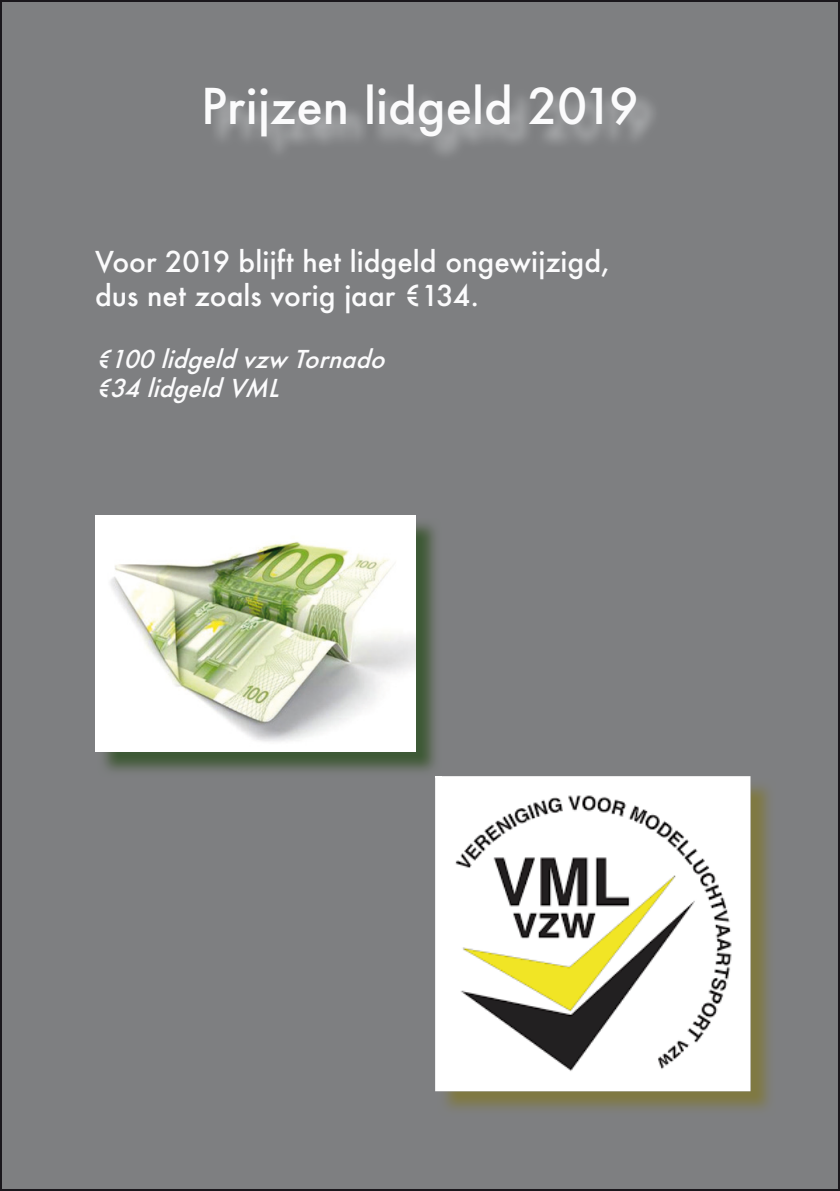
<style>
.page{position:relative;width:840px;height:1191px;background:#fff}
.page>*{position:absolute;margin:0;border:0;box-sizing:border-box;transform-origin:0 0}
.t1{font:500 48px "Futura";color:#fbfbfc}
.t2{font:500 28px/33.6px "Futura";color:#fbfbfc}
.t3{font:italic 500 24px/28.8px "Futura";color:#fbfbfc}
</style>
<div class="page">
<div style="left:1px;top:1px;width:837px;height:1189px;background:#7e7f81"></div>
<img style="left:437px;top:779px;width:333px;height:331px">
<img style="left:435px;top:776px;width:315px;height:315px">
<img style="left:98px;top:518px;width:338px;height:254px">
<img style="left:95px;top:515px;width:320px;height:236px">
<img style="left:215px;top:98px;width:439px;height:56px">
<h1 class="t1" style="left:201px;top:74px;width:439px">Prijzen lidgeld 2019</h1>
<p class="t2" style="left:95px;top:245px;width:516px">Voor 2019 blijft het lidgeld ongewijzigd, dus net zoals vorig jaar €134.</p>
<p class="t3" style="left:95px;top:345px;width:299px">€100lidgeldvzw Tornado €34lidgeldVML</p>
</div>
